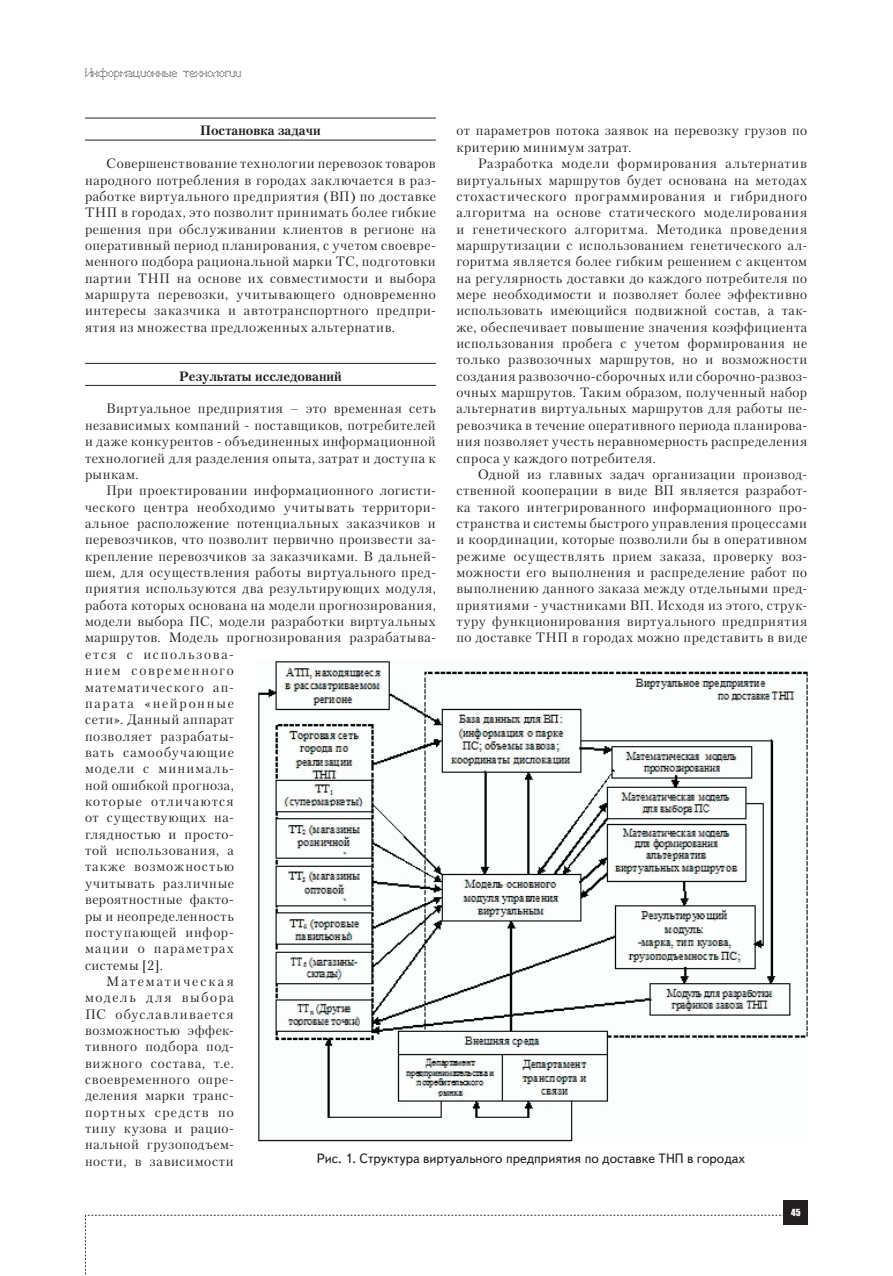
<style>
.page{position:relative;width:893px;height:1276px;background:#fff}
.page>*{position:absolute;margin:0;border:0;box-sizing:border-box;transform-origin:0 0}
.t1{font:13.5px/16.4px "Petersburg C";letter-spacing:.045em;color:#231f20;text-align:justify}
.t2{font:13.5px "Text Book C";color:#231f20}
.t3{font:13.5px "Petersburg C";letter-spacing:.085em;color:#231f20}
.t4{font:700 13.5px "Petersburg C";color:#231f20}
.t5{font:13.5px "Petersburg C";letter-spacing:.09em;color:#231f20}
.t6{font:13.5px "Petersburg C";letter-spacing:.13em;color:#231f20}
.t7{font:13.5px "Petersburg C";letter-spacing:.12em;color:#231f20}
.t8{font:13.5px "Petersburg C";letter-spacing:.065em;color:#231f20}
.t9{font:13.5px "Petersburg C";letter-spacing:.08em;color:#231f20}
.t10{font:13.5px "Petersburg C";letter-spacing:.07em;color:#231f20}
.t11{font:13.5px "Petersburg C";letter-spacing:.095em;color:#231f20}
.t12{font:13.5px "Petersburg C";letter-spacing:.145em;color:#231f20}
.t13{font:12px "Perfo";letter-spacing:.015em;color:#231f20}
.t14{font:9px "Impact";color:#fff}
</style>
<div class="page">
<svg style="left:85px;top:1215px;width:699px;height:61px"></svg>
<div style="left:784px;top:1200px;width:24px;height:25px;background:#231f20"></div>
<hr style="left:85px;top:118px;width:351px;height:1px;background:#231f20">
<hr style="left:85px;top:140px;width:351px;height:1px;background:#231f20">
<hr style="left:85px;top:363px;width:351px;height:1px;background:#231f20">
<hr style="left:85px;top:385px;width:351px;height:1px;background:#231f20">
<img style="left:258px;top:661px;width:550px;height:481px">
<p class="t13" style="left:85px;top:66px;width:158px">Информационные технологии</p>
<p class="t4" style="left:200px;top:122px;width:122px">Постановка задачи</p>
<p class="t1" style="left:85px;top:155px;width:352px;text-indent:21px">Совершенствование технологии перевозок товаров народного потребления в городах заключается в раз&shy;работке виртуального предприятия (ВП) по доставке ТНП в городах, это позволит принимать более гибкие решения при обслуживании клиентов в регионе на оперативный период планирования, с учетом своевре&shy;менного подбора рациональной марки ТС, подготовки партии ТНП на основе их совместимости и выбора маршрута перевозки, учитывающего одновременно интересы заказчика и автотранспортного предпри&shy;ятия из множества предложенных альтернатив.</p>
<p class="t4" style="left:179px;top:368px;width:164px">Результаты исследований</p>
<p class="t1" style="left:85px;top:400px;width:352px;text-indent:21px">Виртуальное предприятия – это временная сеть независимых компаний - поставщиков, потребителей и даже конкурентов - объединенных информационной технологией для разделения опыта, затрат и доступа к рынкам.</p>
<p class="t1" style="left:106px;top:482px;width:331px">При проектировании информационного логисти-</p>
<p class="t1" style="left:85px;top:498px;width:352px">ческого центра необходимо учитывать территори-</p>
<p class="t1" style="left:85px;top:515px;width:352px">альное расположение потенциальных заказчиков и</p>
<p class="t1" style="left:85px;top:531px;width:352px">перевозчиков, что позволит первично произвести за-</p>
<p class="t1" style="left:85px;top:547px;width:352px">крепление перевозчиков за заказчиками. В дальней-</p>
<p class="t1" style="left:85px;top:564px;width:352px">шем, для осуществления работы виртуального пред-</p>
<p class="t1" style="left:85px;top:580px;width:352px">приятия используются два результирующих модуля,</p>
<p class="t1" style="left:85px;top:597px;width:352px">работа которых основана на модели прогнозирования,</p>
<p class="t1" style="left:85px;top:613px;width:352px">модели выбора ПС, модели разработки виртуальных</p>
<p class="t1" style="left:85px;top:629px;width:352px">маршрутов. Модель прогнозирования разрабатыва-</p>
<p class="t6" style="left:85px;top:646px;width:150px">ется с использова-</p>
<p class="t7" style="left:85px;top:662px;width:150px">нием современного</p>
<p class="t3" style="left:85px;top:679px;width:150px">математического ап-</p>
<p class="t6" style="left:85px;top:695px;width:150px">парата «нейронные</p>
<p class="t1" style="left:85px;top:711px;width:150px">сети». Данный аппарат</p>
<p class="t1" style="left:85px;top:727px;width:150px">позволяет разрабаты-</p>
<p class="t9" style="left:85px;top:744px;width:150px">вать самообучающие</p>
<p class="t3" style="left:85px;top:760px;width:150px">модели с минималь-</p>
<p class="t1" style="left:85px;top:776px;width:150px">ной ошибкой прогноза,</p>
<p class="t3" style="left:85px;top:793px;width:150px">которые отличаются</p>
<p class="t1" style="left:85px;top:809px;width:150px">от существующих на-</p>
<p class="t1" style="left:85px;top:825px;width:150px">глядностью и просто-</p>
<p class="t1" style="left:85px;top:842px;width:150px">той использования, а</p>
<p class="t10" style="left:85px;top:858px;width:150px">также возможностью</p>
<p class="t1" style="left:85px;top:874px;width:150px">учитывать различные</p>
<p class="t1" style="left:85px;top:891px;width:150px">вероятностные факто-</p>
<p class="t1" style="left:85px;top:907px;width:150px">ры и неопределенность</p>
<p class="t1" style="left:85px;top:924px;width:150px">поступающей инфор-</p>
<p class="t5" style="left:85px;top:940px;width:150px">мации о параметрах</p>
<p class="t1" style="left:85px;top:956px;width:79px">системы [2].</p>
<p class="t12" style="left:106px;top:973px;width:129px">Математическая</p>
<p class="t7" style="left:85px;top:989px;width:150px">модель для выбора</p>
<p class="t5" style="left:85px;top:1006px;width:150px">ПС обуславливается</p>
<p class="t1" style="left:85px;top:1022px;width:150px">возможностью эффек-</p>
<p class="t1" style="left:85px;top:1038px;width:150px">тивного подбора под-</p>
<p class="t8" style="left:85px;top:1055px;width:150px">вижного состава, т.е.</p>
<p class="t1" style="left:85px;top:1071px;width:150px">своевременного опре-</p>
<p class="t1" style="left:85px;top:1087px;width:150px">деления марки транс-</p>
<p class="t11" style="left:85px;top:1104px;width:150px">портных средств по</p>
<p class="t1" style="left:85px;top:1120px;width:150px">типу кузова и рацио-</p>
<p class="t1" style="left:85px;top:1136px;width:150px">нальной грузоподъем-</p>
<p class="t1" style="left:85px;top:1152px;width:150px">ности, в зависимости</p>
<p class="t1" style="left:456px;top:122px;width:352px">от параметров потока заявок на перевозку грузов по критерию минимум затрат.</p>
<p class="t1" style="left:456px;top:155px;width:352px;text-indent:21px">Разработка модели формирования альтернатив виртуальных маршрутов будет основана на методах стохастического программирования и гибридного алгоритма на основе статического моделирования и генетического алгоритма. Методика проведения маршрутизации с использованием генетического ал&shy;горитма является более гибким решением с акцентом на регулярность доставки до каждого потребителя по мере необходимости и позволяет более эффективно использовать имеющийся подвижной состав, а так&shy;же, обеспечивает повышение значения коэффициента использования пробега с учетом формирования не только развозочных маршрутов, но и возможности создания развозочно-сборочных или сборочно-развоз&shy;очных маршрутов. Таким образом, полученный набор альтернатив виртуальных маршрутов для работы пе&shy;ревозчика в течение оперативного периода планирова&shy;ния позволяет учесть неравномерность распределения спроса у каждого потребителя.</p>
<p class="t1" style="left:456px;top:466px;width:352px;text-indent:21px">Одной из главных задач организации производ&shy;ственной кооперации в виде ВП является разработ&shy;ка такого интегрированного информационного про&shy;странства и системы быстрого управления процессами и координации, которые позволили бы в оперативном режиме осуществлять прием заказа, проверку воз&shy;можности его выполнения и распределение работ по выполнению данного заказа между отдельными пред&shy;приятиями - участниками ВП. Исходя из этого, струк&shy;туру функционирования виртуального предприятия по доставке ТНП в городах можно представить в виде</p>
<p class="t2" style="left:317px;top:1151px;width:430px">Рис. 1. Структура виртуального предприятия по доставке ТНП в городах</p>
<p class="t14" style="left:791px;top:1205px;width:11px">45</p>
</div>
